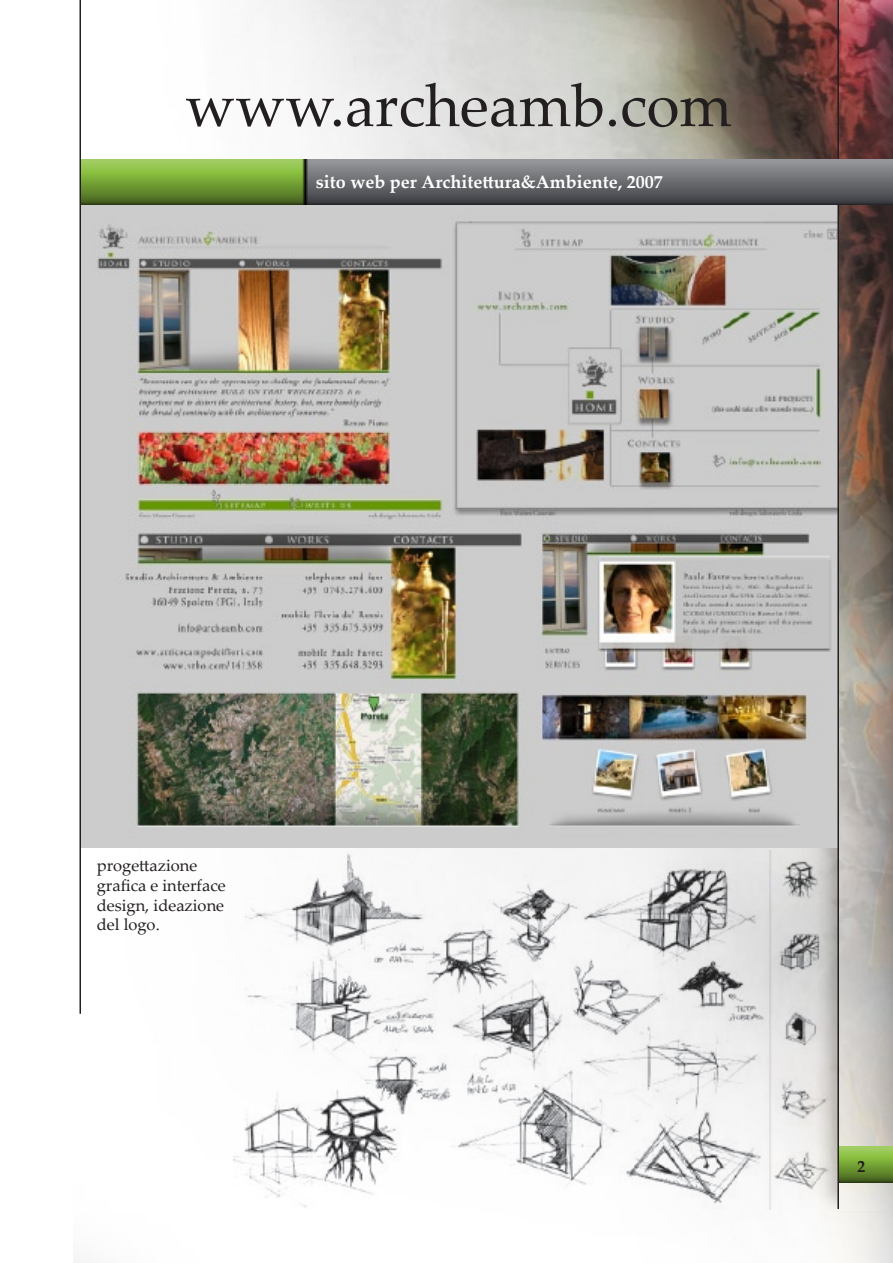
<style>
.page{position:relative;width:893px;height:1263px;background:#fff}
.page>*{position:absolute;margin:0;border:0;box-sizing:border-box;transform-origin:0 0}
.t1{font:60px "Palatino Linotype";color:#231f20}
.t2{font:700 18px "Palatino Linotype";color:#fff}
.t3{font:16.5px/19.8px "Palatino Linotype";color:#231f20}
.t4{font:700 16.5px "Palatino Linotype";color:#231f20}
</style>
<div class="page">
<img style="left:73px;top:0;width:820px;height:1263px">
<div style="left:812px;top:0;width:81px;height:1213px;background:#231f20;opacity:.26"></div>
<img style="left:838px;top:0;width:55px;height:1211px">
<img style="left:234px;top:850px;width:602px;height:359px">
<img style="left:81px;top:204px;width:756px;height:644px">
<hr style="left:837px;top:0;width:2px;height:1209px;background:#231f20">
<hr style="left:80px;top:0;width:1px;height:1014px;background:#231f20">
<img style="left:81px;top:159px;width:812px;height:45px">
<p class="t1" style="left:185px;top:63px;width:549px">www.archeamb.com</p>
<p class="t2" style="left:316px;top:169px;width:348px">sito web per Architettura&amp;Ambiente, 2007</p>
<p class="t3" style="left:97px;top:855px;width:130px">progettazione grafica e interface design, ideazione del logo.</p>
<p class="t4" style="left:857px;top:1155px;width:10px">2</p>
</div>
